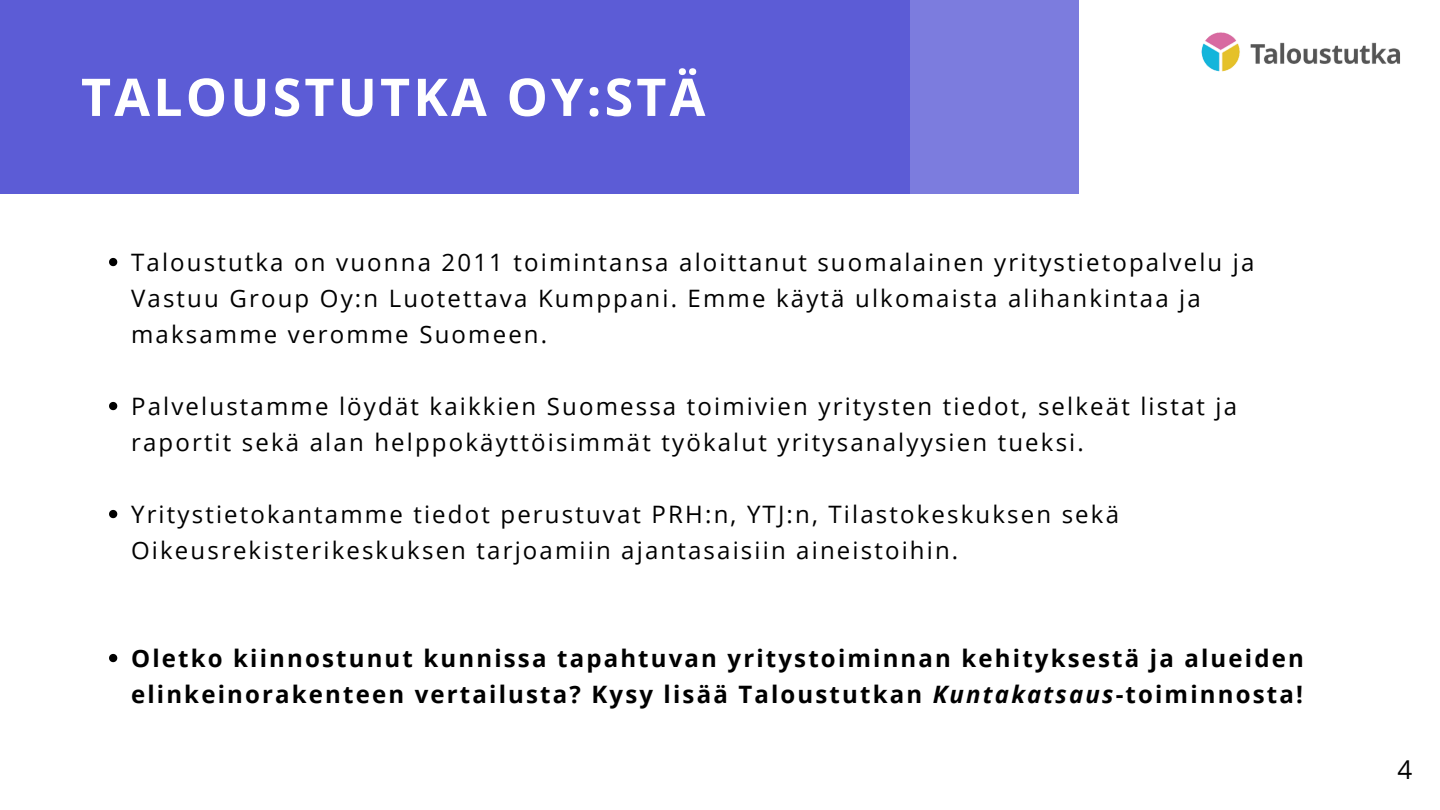
<style>
.page{position:relative;width:1440px;height:810px;background:#fff}
.page>*{position:absolute;margin:0;border:0;box-sizing:border-box;transform-origin:0 0}
.t1{font:700 52px "Open Sans";letter-spacing:.06em;color:#fff}
.t2{font:26px "Open Sans";color:#000}
.t3{font:24px/36px "Open Sans";letter-spacing:.09em;color:#000}
.t4{font:700 24px/36px "Open Sans";letter-spacing:.09em;color:#000}
.s1{font-style:italic}
</style>
<div class="page">
<div style="left:0;top:0;width:1078px;height:194px;background:#5c5cd6"></div>
<div style="left:910px;top:0;width:169px;height:193px;background:#7c7cde"></div>
<svg style="left:109px;top:258px;width:8px;height:8px"></svg>
<svg style="left:109px;top:402px;width:8px;height:8px"></svg>
<svg style="left:109px;top:510px;width:8px;height:8px"></svg>
<svg style="left:109px;top:654px;width:8px;height:8px"></svg>
<img style="left:1201px;top:32px;width:199px;height:40px">
<h1 class="t1" style="left:81px;top:60px;width:626px">TALOUSTUTKA OY:STÄ</h1>
<p class="t3" style="left:131px;top:243px;width:1125px">Taloustutka on vuonna 2011 toimintansa aloittanut suomalainen yritystietopalvelu ja<br>Vastuu Group Oy:n Luotettava Kumppani. Emme käytä ulkomaista alihankintaa ja maksamme veromme Suomeen.</p>
<p class="t3" style="left:131px;top:387px;width:1108px">Palvelustamme löydät kaikkien Suomessa toimivien yritysten tiedot, selkeät listat ja raportit sekä alan helppokäyttöisimmät työkalut yritysanalyysien tueksi.</p>
<p class="t3" style="left:131px;top:495px;width:989px">Yritystietokantamme tiedot perustuvat PRH:n, YTJ:n, Tilastokeskuksen sekä<br>Oikeusrekisterikeskuksen tarjoamiin ajantasaisiin aineistoihin.</p>
<p class="t4" style="left:131px;top:639px;width:1174px">Oletko kiinnostunut kunnissa tapahtuvan yritystoiminnan kehityksestä ja alueiden elinkeinorakenteen vertailusta? Kysy lisää Taloustutkan <span class="s1">Kuntakatsaus</span>-toiminnosta!</p>
<p class="t2" style="left:1398px;top:751px;width:16px">4</p>
</div>
